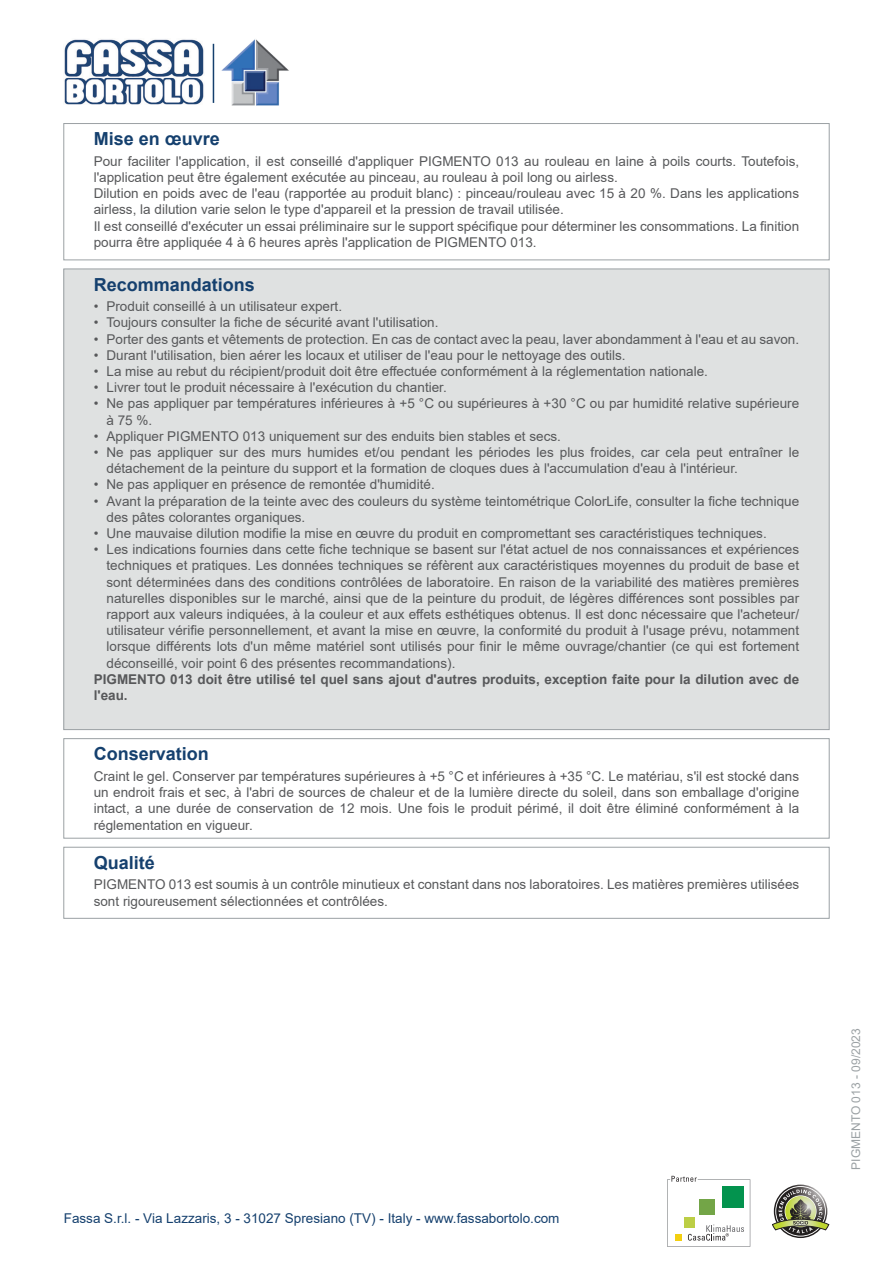
<style>
.page{position:relative;width:893px;height:1263px;background:#fff}
.page>*{position:absolute;margin:0;border:0;box-sizing:border-box;transform-origin:0 0}
.Titolo{font:700 18px "Arial";color:#15406e}
.Conservazione{font:13.5px/16.2px "Arial";color:#57585a}
.Applicazione{font:13.5px/16.2px "Arial";color:#57585a}
.Qualita{font:13.5px/16.2px "Arial";color:#57585a}
.Note{font:700 13.5px/16.2px "Arial";color:#57585a}
.t1{font:13.5px "Arial";color:#15406e}
.t2{font:12px "Arial";color:#9ba1a4}
</style>
<div class="page">
<div style="left:64px;top:123px;width:765px;height:137px;border:1px solid #9ba1a4"></div>
<div style="left:64px;top:269px;width:765px;height:461px;background:#dfe1e1"></div>
<div style="left:64px;top:738px;width:765px;height:100px;border:1px solid #9ba1a4"></div>
<div style="left:64px;top:847px;width:765px;height:71px;border:1px solid #9ba1a4"></div>
<svg style="left:667px;top:1176px;width:83px;height:71px"></svg>
<svg style="left:772px;top:1186px;width:57px;height:50px"></svg>
<img style="left:64px;top:39px;width:140px;height:66px">
<hr style="left:213px;top:44px;width:1px;height:59px;background:#15406e">
<img style="left:221px;top:39px;width:68px;height:67px">
<p class="Titolo" style="left:94px;top:126px;width:128px">Mise en œuvre</p>
<p class="Applicazione" style="left:94px;top:153px;width:707px">Pour faciliter l'application, il est conseillé d'appliquer PIGMENTO 013 au rouleau en laine à poils courts. Toutefois, l'application peut être également exécutée au pinceau, au rouleau à poil long ou airless.</p>
<p class="Applicazione" style="left:94px;top:185px;width:707px">Dilution en poids avec de l'eau (rapportée au produit blanc) : pinceau/rouleau avec 15 à 20 %. Dans les applications airless, la dilution varie selon le type d'appareil et la pression de travail utilisée.</p>
<p class="Applicazione" style="left:94px;top:218px;width:707px">Il est conseillé d'exécuter un essai préliminaire sur le support spécifique pour déterminer les consommations. La finition pourra être appliquée 4 à 6 heures après l'application de PIGMENTO 013.</p>
<p class="Titolo" style="left:94px;top:272px;width:163px">Recommandations</p>
<p class="Conservazione" style="left:94px;top:298px;width:250px">• Produit conseillé à un utilisateur expert.</p>
<p class="Conservazione" style="left:94px;top:314px;width:346px">• Toujours consulter la fiche de sécurité avant l'utilisation.</p>
<p class="Conservazione" style="left:94px;top:331px;width:707px">• Porter des gants et vêtements de protection. En cas de contact avec la peau, laver abondamment à l'eau et au savon.</p>
<p class="Conservazione" style="left:94px;top:347px;width:533px">• Durant l'utilisation, bien aérer les locaux et utiliser de l'eau pour le nettoyage des outils.</p>
<p class="Conservazione" style="left:94px;top:363px;width:616px">• La mise au rebut du récipient/produit doit être effectuée conformément à la réglementation nationale.</p>
<p class="Conservazione" style="left:94px;top:379px;width:355px">• Livrer tout le produit nécessaire à l'exécution du chantier.</p>
<p class="Conservazione" style="left:106px;top:395px;width:694px;text-indent:-13px">• Ne pas appliquer par températures inférieures à +5 °C ou supérieures à +30 °C ou par humidité relative supérieure à 75 %.</p>
<p class="Conservazione" style="left:94px;top:428px;width:469px">• Appliquer PIGMENTO 013 uniquement sur des enduits bien stables et secs.</p>
<p class="Conservazione" style="left:106px;top:444px;width:694px;text-indent:-13px">• Ne pas appliquer sur des murs humides et/ou pendant les périodes les plus froides, car cela peut entraîner le détachement de la peinture du support et la formation de cloques dues à l'accumulation d'eau à l'intérieur.</p>
<p class="Conservazione" style="left:94px;top:476px;width:342px">• Ne pas appliquer en présence de remontée d'humidité.</p>
<p class="Conservazione" style="left:106px;top:493px;width:694px;text-indent:-13px">• Avant la préparation de la teinte avec des couleurs du système teintométrique ColorLife, consulter la fiche technique des pâtes colorantes organiques.</p>
<p class="Conservazione" style="left:94px;top:525px;width:675px">• Une mauvaise dilution modifie la mise en œuvre du produit en compromettant ses caractéristiques techniques.</p>
<p class="Conservazione" style="left:106px;top:541px;width:694px;text-align:justify;text-indent:-13px">• Les indications fournies dans cette fiche technique se basent sur l'état actuel de nos connaissances et expériences techniques et pratiques. Les données techniques se réfèrent aux caractéristiques moyennes du produit de base et sont déterminées dans des conditions contrôlées de laboratoire. En raison de la variabilité des matières premières naturelles disponibles sur le marché, ainsi que de la peinture du produit, de légères différences sont possibles par rapport aux valeurs indiquées, à la couleur et aux effets esthétiques obtenus. Il est donc nécessaire que l'acheteur/ utilisateur vérifie personnellement, et avant la mise en œuvre, la conformité du produit à l'usage prévu, notamment lorsque différents lots d'un même matériel sont utilisés pour finir le même ouvrage/chantier (ce qui est fortement déconseillé, voir point 6 des présentes recommandations).</p>
<p class="Note" style="left:94px;top:671px;width:707px">PIGMENTO 013 doit être utilisé tel quel sans ajout d'autres produits, exception faite pour la dilution avec de l'eau.</p>
<p class="Titolo" style="left:94px;top:741px;width:117px">Conservation</p>
<p class="Conservazione" style="left:94px;top:768px;width:707px;text-align:justify">Craint le gel. Conserver par températures supérieures à +5 °C et inférieures à +35 °C. Le matériau, s'il est stocké dans un endroit frais et sec, à l'abri de sources de chaleur et de la lumière directe du soleil, dans son emballage d'origine intact, a une durée de conservation de 12 mois. Une fois le produit périmé, il doit être éliminé conformément à la réglementation en vigueur.</p>
<p class="Titolo" style="left:94px;top:850px;width:63px">Qualité</p>
<p class="Qualita" style="left:94px;top:876px;width:707px">PIGMENTO 013 est soumis à un contrôle minutieux et constant dans nos laboratoires. Les matières premières utilisées sont rigoureusement sélectionnées et contrôlées.</p>
<p class="t1" style="left:64px;top:1208px;width:497px">Fassa S.r.l. - Via Lazzaris, 3 - 31027 Spresiano (TV) - Italy - www.fassabortolo.com</p>
<p class="t2" style="left:848px;top:1170px;width:143px;rotate:-90deg">PIGMENTO 013 - 09/2023</p>
</div>
